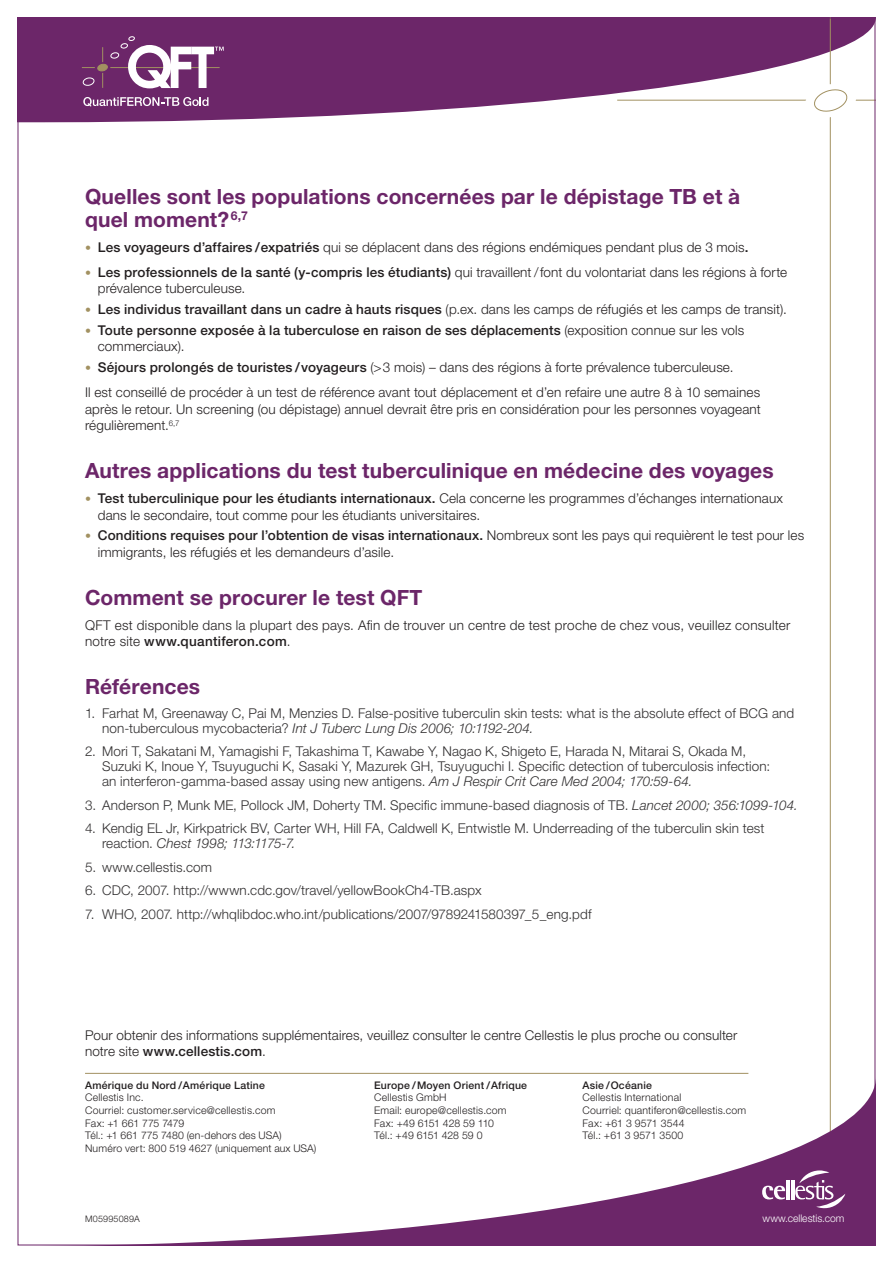
<style>
.page{position:relative;width:893px;height:1263px;background:#fff}
.page>*{position:absolute;margin:0;border:0;box-sizing:border-box;transform-origin:0 0}
.t1{font:700 21px/22.5px "Helvetica Neue LT Std";letter-spacing:.005em;color:#6c2669}
.t2{font:300 13.5px/16.5px "Helvetica Neue LT Std";letter-spacing:.01em;color:#231f20}
.t3{font:300 13.5px/15px "Helvetica Neue LT Std";letter-spacing:.01em;color:#312f30}
.t4{font:500 13.5px/20.7px "Helvetica Neue LT Std";letter-spacing:.01em;color:#231f20}
.t5{font:500 12px/25px "Helvetica Neue LT Std";color:#a29161}
.t6{font:300 10.5px "Helvetica Neue LT Std";letter-spacing:.02em;color:#231f20}
.t7{font:500 10.5px "Helvetica Neue LT Std";letter-spacing:.02em;color:#231f20}
.t8{font:300 10.5px "Helvetica Neue LT Std";letter-spacing:-.01em;color:#231f20}
.t9{font:300 10.5px "Helvetica Neue LT Std";color:#fff}
.t10{font:300 9px "Helvetica Neue LT Std";letter-spacing:.02em;color:#231f20}
.s1{font-weight:500}
.s2{font-weight:300}
.s3{font-style:italic}
</style>
<div class="page">
<svg style="left:17px;top:17px;width:859px;height:105px;fill:#6c2669"></svg>
<svg style="left:83px;top:97px;width:125px;height:10px"></svg>
<svg style="left:82px;top:36px;width:142px;height:52px"></svg>
<hr style="left:830px;top:117px;width:1px;height:1103px;background:#a29161">
<hr style="left:617px;top:100px;width:189px;height:1px;background:#a29161">
<svg style="left:803px;top:81px;width:73px;height:39px"></svg>
<hr style="left:830px;top:17px;width:1px;height:67px;background:#a29161">
<svg style="left:17px;top:1076px;width:859px;height:170px"></svg>
<svg style="left:762px;top:1186px;width:23px;height:13px"></svg>
<hr style="left:786px;top:1180px;width:4px;height:19px;background:#fff">
<hr style="left:791px;top:1180px;width:3px;height:19px;background:#fff">
<svg style="left:795px;top:1170px;width:50px;height:39px;background:#8b5489"></svg>
<hr style="left:85px;top:1073px;width:663px;height:1px;background:#a29161">
<h1 class="t1" style="left:85px;top:185px;width:657px">Quelles sont les populations concernées par le dépistage TB et à quel moment?<sup>6,7</sup></h1>
<p class="t2" style="left:98px;top:234px;width:691px;line-height:25px"><span class="s1">Les voyageurs d’affaires /expatriés</span> qui se déplacent dans des régions endémiques pendant plus de 3 mois<span class="s1">.<br>Les professionnels de la santé (y-compris les étudiants)</span> qui travaillent /font du volontariat dans les régions à forte</p>
<p class="t4" style="left:98px;top:278px;width:690px"><span class="s2">prévalence tuberculeuse.<br></span>Les individus travaillant dans un cadre à hauts risques <span class="s2">(p.ex. dans les camps de réfugiés et les camps de transit).<br></span>Toute personne exposée à la tuberculose en raison de ses déplacements <span class="s2">(exposition connue sur les vols</span></p>
<p class="t2" style="left:98px;top:336px;width:637px;line-height:20.7px">commerciaux).<br><span class="s1">Séjours prolongés de touristes /voyageurs</span> (&gt;3 mois) – dans des régions à forte prévalence tuberculeuse.</p>
<p class="t2" style="left:85px;top:384px;width:677px;text-align:justify">Il est conseillé de procéder à un test de référence avant tout déplacement et d’en refaire une autre 8 à 10 semaines après le retour. Un screening (ou dépistage) annuel devrait être pris en considération pour les personnes voyageant régulièrement.<sup>6,7</sup></p>
<h1 class="t1" style="left:85px;top:459px;width:690px">Autres applications du test tuberculinique en médecine des voyages</h1>
<p class="t2" style="left:98px;top:490px;width:687px"><span class="s1">Test tuberculinique pour les étudiants internationaux.</span> Cela concerne les programmes d’échanges internationaux dans le secondaire, tout comme pour les étudiants universitaires.</p>
<p class="t2" style="left:98px;top:527px;width:708px"><span class="s1">Conditions requises pour l’obtention de visas internationaux.</span> Nombreux sont les pays qui requièrent le test pour les immigrants, les réfugiés et les demandeurs d’asile.</p>
<h1 class="t1" style="left:85px;top:586px;width:339px">Comment se procurer le test QFT</h1>
<p class="t2" style="left:85px;top:616px;width:707px">QFT est disponible dans la plupart des pays. Afin de trouver un centre de test proche de chez vous, veuillez consulter notre site <span class="s1">www.quantiferon.com</span>.</p>
<h1 class="t1" style="left:85px;top:675px;width:117px">Références</h1>
<p class="t3" style="left:102px;top:705px;width:694px;text-indent:-17px">1. Farhat M, Greenaway C, Pai M, Menzies D. False-positive tuberculin skin tests: what is the absolute effect of BCG and non-tuberculous mycobacteria? <span class="s3">Int J Tuberc Lung Dis 2006; 10:1192-204.</span></p>
<p class="t3" style="left:102px;top:744px;width:669px;text-indent:-17px">2. Mori T, Sakatani M, Yamagishi F, Takashima T, Kawabe Y, Nagao K, Shigeto E, Harada N, Mitarai S, Okada M,<br>Suzuki K, Inoue Y, Tsuyuguchi K, Sasaki Y, Mazurek GH, Tsuyuguchi I. Specific detection of tuberculosis infection: an interferon-gamma-based assay using new antigens. <span class="s3">Am J Respir Crit Care Med 2004; 170:59-64.</span></p>
<p class="t3" style="left:85px;top:797px;width:714px">3. Anderson P, Munk ME, Pollock JM, Doherty TM. Specific immune-based diagnosis of TB. <span class="s3">Lancet 2000; 356:1099-104.</span></p>
<p class="t3" style="left:102px;top:821px;width:664px;text-indent:-17px">4. Kendig EL Jr, Kirkpatrick BV, Carter WH, Hill FA, Caldwell K, Entwistle M. Underreading of the tuberculin skin test reaction. <span class="s3">Chest 1998; 113:1175-7.</span></p>
<p class="t3" style="left:85px;top:859px;width:129px">5. www.cellestis.com</p>
<p class="t3" style="left:85px;top:883px;width:398px">6. CDC, 2007. http://wwwn.cdc.gov/travel/yellowBookCh4-TB.aspx</p>
<p class="t3" style="left:85px;top:906px;width:508px">7. WHO, 2007. http://whqlibdoc.who.int/publications/2007/9789241580397_5_eng.pdf</p>
<p class="t5" style="left:85px;top:235px;width:7px">• •</p>
<p class="t5" style="left:85px;top:299px;width:7px;line-height:20.7px">• •</p>
<p class="t5" style="left:85px;top:355px;width:7px">•</p>
<p class="t5" style="left:85px;top:486px;width:7px">•</p>
<p class="t5" style="left:85px;top:523px;width:7px">•</p>
<p class="t2" style="left:85px;top:1026px;width:654px">Pour obtenir des informations supplémentaires, veuillez consulter le centre Cellestis le plus proche ou consulter notre site <span class="s1">www.cellestis.com</span>.</p>
<p class="t7" style="left:85px;top:1079px;width:181px">Amérique du Nord /Amérique Latine</p>
<p class="t7" style="left:374px;top:1079px;width:154px">Europe /Moyen Orient /Afrique</p>
<p class="t7" style="left:583px;top:1079px;width:71px">Asie /Océanie</p>
<p class="t6" style="left:85px;top:1091px;width:60px">Cellestis Inc.</p>
<p class="t6" style="left:374px;top:1091px;width:74px">Cellestis GmbH</p>
<p class="t6" style="left:583px;top:1091px;width:100px">Cellestis International</p>
<p class="t6" style="left:85px;top:1104px;width:192px">Courriel: customer.service@cellestis.com</p>
<p class="t6" style="left:374px;top:1104px;width:134px">Email: europe@cellestis.com</p>
<p class="t6" style="left:583px;top:1104px;width:165px">Courriel: quantiferon@cellestis.com</p>
<p class="t8" style="left:85px;top:1116px;width:101px">Fax: +1 661 775 7479</p>
<p class="t8" style="left:374px;top:1116px;width:121px">Fax: +49 6151 428 59 110</p>
<p class="t6" style="left:583px;top:1116px;width:103px">Fax: +61 3 9571 3544</p>
<p class="t6" style="left:85px;top:1129px;width:198px">Tél.: +1 661 775 7480 (en-dehors des USA)</p>
<p class="t8" style="left:374px;top:1129px;width:110px">Tél.: +49 6151 428 59 0</p>
<p class="t6" style="left:583px;top:1129px;width:102px">Tél.: +61 3 9571 3500</p>
<p class="t6" style="left:85px;top:1141px;width:233px">Numéro vert: 800 519 4627 (uniquement aux USA)</p>
<p class="t10" style="left:85px;top:1213px;width:56px">M05995089A</p>
<p class="t9" style="left:762px;top:1211px;width:84px">www.cellestis.com</p>
</div>
